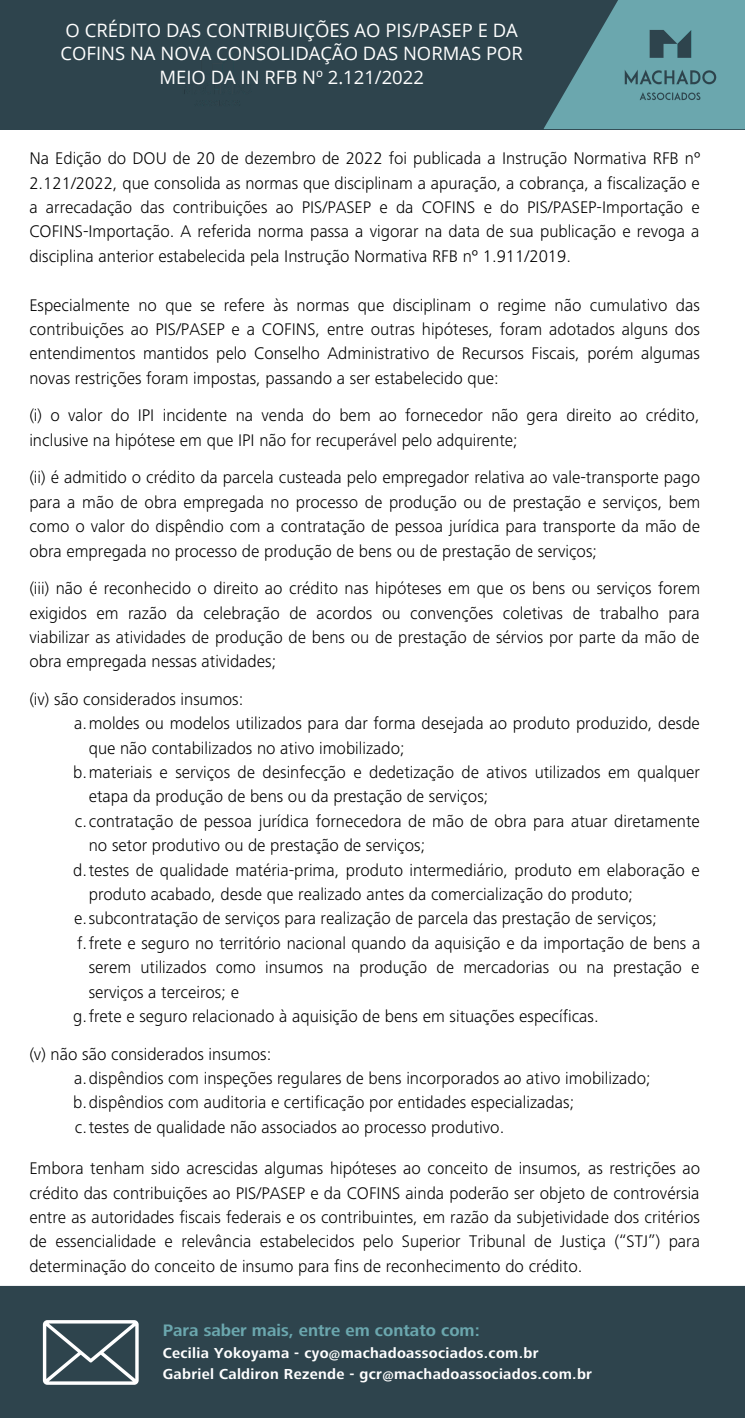
<style>
.page{position:relative;width:745px;height:1418px;background:#fff}
.page>*{position:absolute;margin:0;border:0;box-sizing:border-box;transform-origin:0 0}
.t1{font:18.5px/23.5px "Open Sans";color:#fff;text-align:center}
.t2{font:300 17.5px/24.4px "Frutiger Next LT";color:#000;text-align:justify}
.t3{font:700 17.25px "Frutiger Next LT";color:#6ba7ae}
.t4{font:700 15px/20.6px "Frutiger Next LT";letter-spacing:.02em;color:#fff}
</style>
<div class="page">
<div style="left:0;top:0;width:744px;height:130px;background:#2e444d"></div>
<svg style="left:543px;top:0;width:201px;height:130px"></svg>
<img style="left:597px;top:2px;width:146px;height:125px">
<div style="left:0;top:1285px;width:744px;height:132px;background:#2e444d"></div>
<svg style="left:43px;top:1320px;width:96px;height:64px"></svg>
<p class="t1" style="left:60px;top:18px;width:464px">O CRÉDITO DAS CONTRIBUIÇÕES AO PIS/PASEP E DA<br>COFINS NA NOVA CONSOLIDAÇÃO DAS NORMAS POR<br>MEIO DA IN RFB Nº 2.121/2022</p>
<p class="t2" style="left:29px;top:146px;width:672px">Na Edição do DOU de 20 de dezembro de 2022 foi publicada a Instrução Normativa RFB nº 2.121/2022, que consolida as normas que disciplinam a apuração, a cobrança, a fiscalização e a arrecadação das contribuições ao PIS/PASEP e da COFINS e do PIS/PASEP-Importação e COFINS-Importação. A referida norma passa a vigorar na data de sua publicação e revoga a disciplina anterior estabelecida pela Instrução Normativa RFB nº 1.911/2019.</p>
<p class="t2" style="left:29px;top:293px;width:672px">Especialmente no que se refere às normas que disciplinam o regime não cumulativo das contribuições ao PIS/PASEP e a COFINS, entre outras hipóteses, foram adotados alguns dos entendimentos mantidos pelo Conselho Administrativo de Recursos Fiscais, porém algumas novas restrições foram impostas, passando a ser estabelecido que:</p>
<p class="t2" style="left:29px;top:403px;width:671px">(i) o valor do IPI incidente na venda do bem ao fornecedor não gera direito ao crédito, inclusive na hipótese em que IPI não for recuperável pelo adquirente;</p>
<p class="t2" style="left:29px;top:465px;width:672px">(ii) é admitido o crédito da parcela custeada pelo empregador relativa ao vale-transporte pago para a mão de obra empregada no processo de produção ou de prestação e serviços, bem como o valor do dispêndio com a contratação de pessoa jurídica para transporte da mão de obra empregada no processo de produção de bens ou de prestação de serviços;</p>
<p class="t2" style="left:29px;top:576px;width:672px">(iii) não é reconhecido o direito ao crédito nas hipóteses em que os bens ou serviços forem exigidos em razão da celebração de acordos ou convenções coletivas de trabalho para viabilizar as atividades de produção de bens ou de prestação de sérvios por parte da mão de obra empregada nessas atividades;</p>
<p class="t2" style="left:29px;top:687px;width:215px">(iv) são considerados insumos:</p>
<p class="t2" style="left:74px;top:711px;width:627px">a.moldes ou modelos utilizados para dar forma desejada ao produto produzido, desde</p>
<p class="t2" style="left:89px;top:735px;width:317px">que não contabilizados no ativo imobilizado;</p>
<p class="t2" style="left:73px;top:760px;width:628px">b.materiais e serviços de desinfecção e dedetização de ativos utilizados em qualquer</p>
<p class="t2" style="left:89px;top:784px;width:401px">etapa da produção de bens ou da prestação de serviços;</p>
<p class="t2" style="left:75px;top:809px;width:626px">c.contratação de pessoa jurídica fornecedora de mão de obra para atuar diretamente</p>
<p class="t2" style="left:89px;top:833px;width:338px">no setor produtivo ou de prestação de serviços;</p>
<p class="t2" style="left:73px;top:857px;width:628px">d.testes de qualidade matéria-prima, produto intermediário, produto em elaboração e</p>
<p class="t2" style="left:89px;top:882px;width:545px">produto acabado, desde que realizado antes da comercialização do produto;</p>
<p class="t2" style="left:74px;top:906px;width:584px">e.subcontratação de serviços para realização de parcela das prestação de serviços;</p>
<p class="t2" style="left:77px;top:931px;width:624px">f.frete e seguro no território nacional quando da aquisição e da importação de bens a</p>
<p class="t2" style="left:89px;top:955px;width:612px">serem utilizados como insumos na produção de mercadorias ou na prestação e</p>
<p class="t2" style="left:89px;top:979px;width:152px">serviços a terceiros; e</p>
<p class="t2" style="left:73px;top:1004px;width:527px">g.frete e seguro relacionado à aquisição de bens em situações específicas.</p>
<p class="t2" style="left:29px;top:1041px;width:243px">(v) não são considerados insumos:</p>
<p class="t2" style="left:73px;top:1066px;width:579px;text-align:left">a.dispêndios com inspeções regulares de bens incorporados ao ativo imobilizado; b.dispêndios com auditoria e certificação por entidades especializadas;<br>c.testes de qualidade não associados ao processo produtivo.</p>
<p class="t2" style="left:29px;top:1156px;width:672px">Embora tenham sido acrescidas algumas hipóteses ao conceito de insumos, as restrições ao crédito das contribuições ao PIS/PASEP e da COFINS ainda poderão ser objeto de controvérsia entre as autoridades fiscais federais e os contribuintes, em razão da subjetividade dos critérios de essencialidade e relevância estabelecidos pelo Superior Tribunal de Justiça (“STJ”) para determinação do conceito de insumo para fins de reconhecimento do crédito.</p>
<p class="t3" style="left:163px;top:1320px;width:318px">Para saber mais, entre em contato com:</p>
<p class="t4" style="left:163px;top:1342px;width:430px">Cecilia Yokoyama - cyo@machadoassociados.com.br<br>Gabriel Caldiron Rezende - gcr@machadoassociados.com.br</p>
</div>
